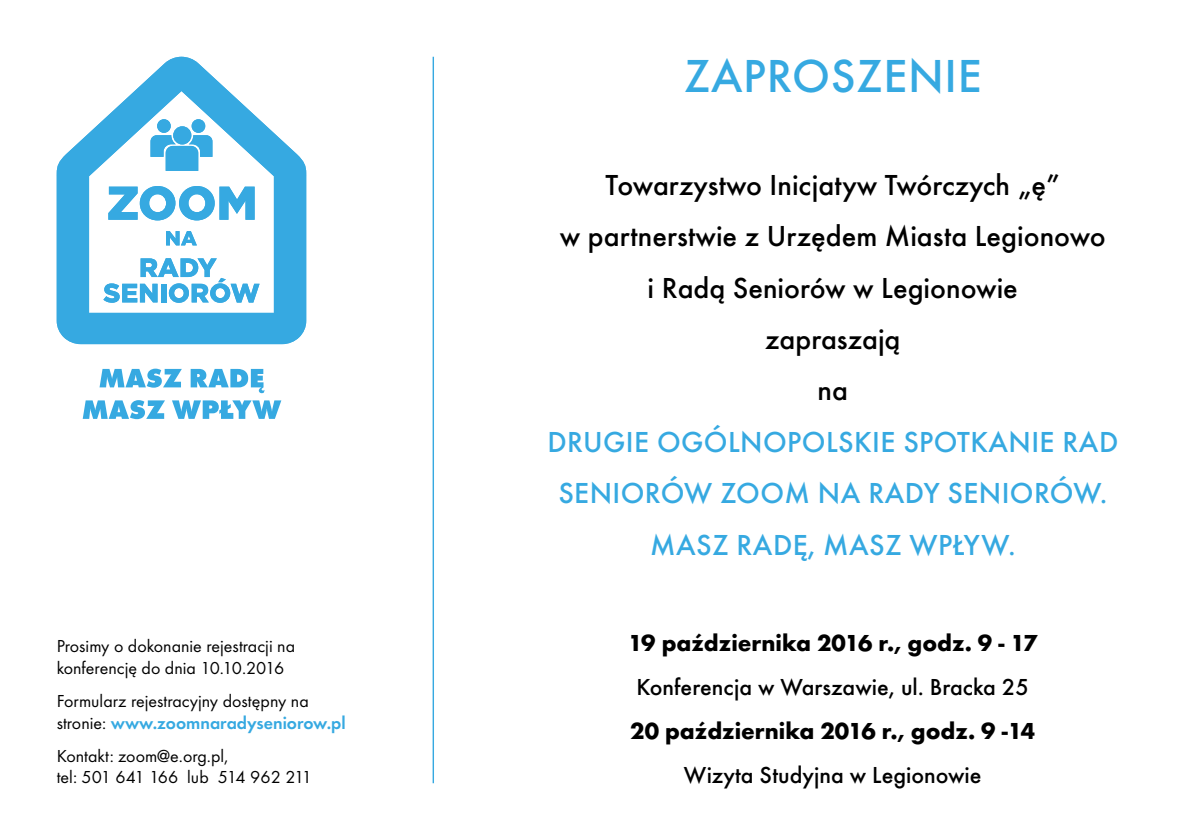
<style>
.page{position:relative;width:1191px;height:840px;background:#fff}
.page>*{position:absolute;margin:0;border:0;box-sizing:border-box;transform-origin:0 0}
.t1{font:500 48px "Futura TOT";letter-spacing:.015em;color:#36a9e1}
.t2{font:500 30px/51.4px "Futura TOT";color:#000;text-align:center}
.t3{font:500 30px/51.4px "Futura TOT";letter-spacing:.015em;color:#36a9e1;text-align:center}
.t4{font:700 24px "Futura TOT";color:#000}
.t5{font:500 24px "Futura TOT";color:#000}
.t6{font:18px/21.6px "Futura TOT";color:#000}
.s1{font-weight:600;color:#36a9e1}
</style>
<div class="page">
<svg style="left:100px;top:368px;width:82px;height:19px"></svg>
<svg style="left:191px;top:369px;width:74px;height:24px"></svg>
<svg style="left:83px;top:400px;width:82px;height:19px"></svg>
<svg style="left:172px;top:400px;width:109px;height:18px"></svg>
<svg style="left:57px;top:57px;width:249px;height:287px"></svg>
<svg style="left:108px;top:186px;width:147px;height:34px"></svg>
<svg style="left:166px;top:231px;width:31px;height:14px"></svg>
<svg style="left:103px;top:258px;width:156px;height:44px"></svg>
<hr style="left:432px;top:57px;width:2px;height:725px;background:#36a9e1">
<p class="t6" style="left:57px;top:635px;width:240px">Prosimy o dokonanie rejestracji na konferencję do dnia 10.10.2016</p>
<p class="t6" style="left:57px;top:689px;width:290px">Formularz rejestracyjny dostępny na stronie: <span class="s1">www.zoomnaradyseniorow.pl</span></p>
<p class="t6" style="left:57px;top:744px;width:257px">Kontakt: zoom@e.org.pl,<br>tel: 501 641 166 lub 514 962 211</p>
<h1 class="t1" style="left:684px;top:47px;width:299px">ZAPROSZENIE</h1>
<h2 class="t2" style="left:560px;top:159px;width:547px">Towarzystwo Inicjatyw Twórczych „ę”<br>w partnerstwie z Urzędem Miasta Legionowo i Radą Seniorów w Legionowie<br>zapraszają<br>na</h2>
<h2 class="t3" style="left:547px;top:416px;width:572px">DRUGIE OGÓLNOPOLSKIE SPOTKANIE RAD<br>SENIORÓW ZOOM NA RADY SENIORÓW.<br>MASZ RADĘ, MASZ WPŁYW.</h2>
<h3 class="t4" style="left:628px;top:627px;width:411px">19 października 2016 r., godz. 9 - 17</h3>
<h3 class="t5" style="left:636px;top:672px;width:394px">Konferencja w Warszawie, ul. Bracka 25</h3>
<h3 class="t4" style="left:630px;top:715px;width:406px">20 października 2016 r., godz. 9 -14</h3>
<h3 class="t5" style="left:684px;top:760px;width:299px">Wizyta Studyjna w Legionowie</h3>
</div>
